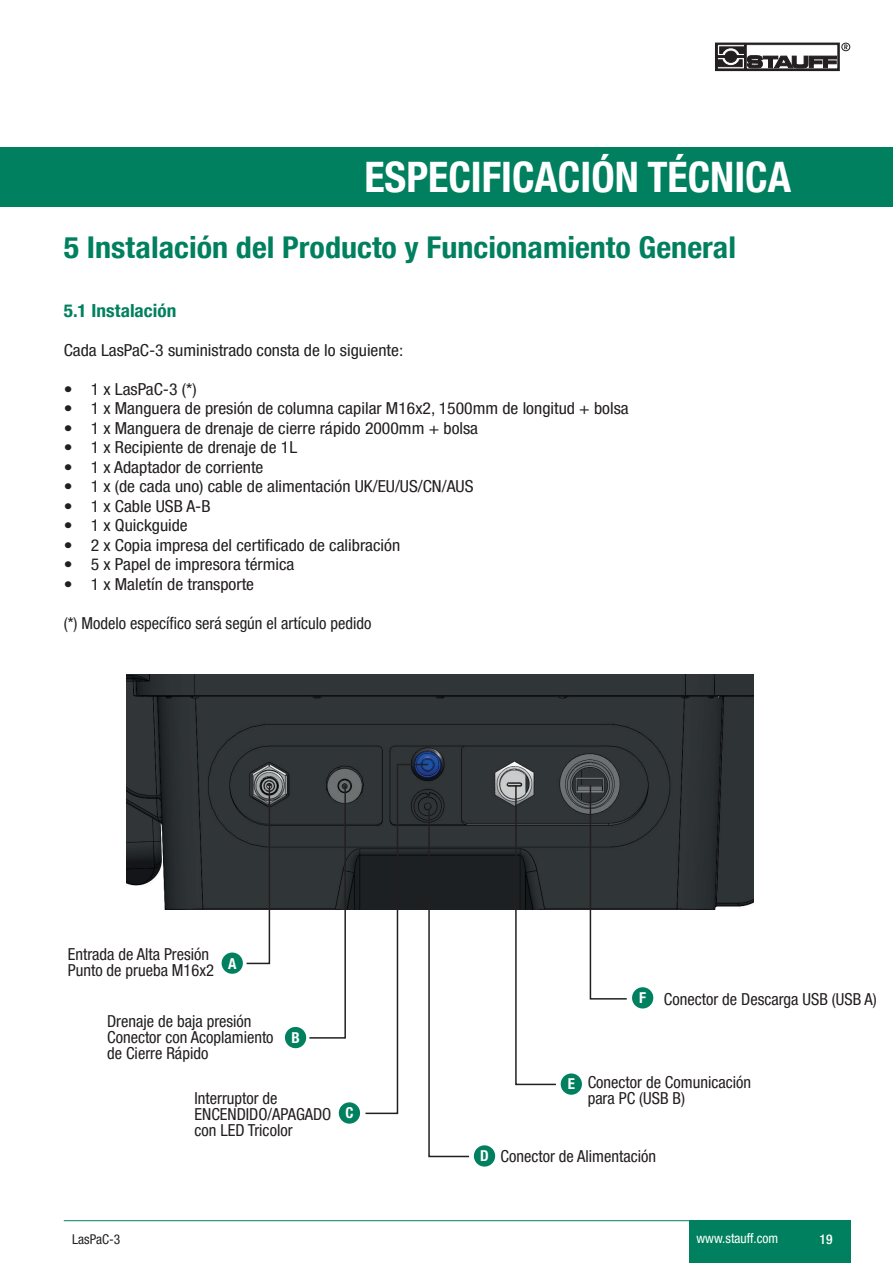
<style>
.page{position:relative;width:893px;height:1263px;background:#fff}
.page>*{position:absolute;margin:0;border:0;box-sizing:border-box;transform-origin:0 0}
.t1{font:700 condensed 42px "Helvetica Neue LTW1 G";color:#fff}
.t2{font:700 condensed 30px "Helvetica Neue LTW1 G";color:#00805f;scale:1.07 1}
.t3{font:700 condensed 18px "Helvetica Neue LTW1 G";color:#00805f;scale:1.07 1}
.t4{font:condensed 16.5px "Helvetica Neue LTW1 G";color:#231f20;scale:1.07 1}
.t5{font:condensed 16.5px/16.2px "Helvetica Neue LTW1 G";color:#231f20}
.t6{font:700 condensed 15px "Helvetica Neue LTW1 G";color:#fff}
.t7{font:condensed 13.5px "Helvetica Neue LTW1 G";color:#fff}
.t8{font:condensed 13.5px "Helvetica Neue LTW1 G";color:#231f20}
.t9{font:500 condensed 13.5px "Helvetica Neue LTW1 G";color:#fff}
</style>
<div class="page">
<div style="left:689px;top:1220px;width:161px;height:43px;background:#00805f"></div>
<hr style="left:64px;top:1220px;width:786px;height:1px;background:#00805f">
<div style="left:715px;top:43px;width:124px;height:28px;border:1px solid #231f20"></div>
<svg style="left:719px;top:47px;width:23px;height:13px"></svg>
<div style="left:717px;top:45px;width:27px;height:24px;border:1px solid #231f20"></div>
<div style="left:841px;top:43px;width:9px;height:8px;border:1px solid #231f20;border-radius:50%"></div>
<svg style="left:844px;top:45px;width:4px;height:4px"></svg>
<svg style="left:720px;top:47px;width:25px;height:6px"></svg>
<svg style="left:717px;top:60px;width:25px;height:7px"></svg>
<svg style="left:723px;top:49px;width:16px;height:16px"></svg>
<div style="left:723px;top:49px;width:16px;height:16px;border:1px solid #fff;border-radius:50%"></div>
<div style="left:725px;top:51px;width:12px;height:11px;background:#231f20;border-radius:50%"></div>
<div style="left:725px;top:51px;width:12px;height:11px;border:1px solid #231f20;border-radius:50%"></div>
<hr style="left:717px;top:56px;width:29px;height:2px;background:#231f20">
<svg style="left:747px;top:55px;width:90px;height:13px"></svg>
<img style="left:126px;top:674px;width:627px;height:235px">
<div style="left:0;top:147px;width:893px;height:59px;background:#00805f"></div>
<svg style="left:245px;top:784px;width:26px;height:181px"></svg>
<svg style="left:308px;top:784px;width:39px;height:255px"></svg>
<svg style="left:514px;top:784px;width:43px;height:302px"></svg>
<svg style="left:589px;top:784px;width:39px;height:216px"></svg>
<svg style="left:364px;top:763px;width:107px;height:395px"></svg>
<div style="left:222px;top:952px;width:21px;height:22px;background:#00805f;border-radius:50%"></div>
<div style="left:285px;top:1027px;width:21px;height:21px;background:#00805f;border-radius:50%"></div>
<div style="left:339px;top:1102px;width:21px;height:22px;background:#00805f;border-radius:50%"></div>
<div style="left:474px;top:1145px;width:21px;height:21px;background:#00805f;border-radius:50%"></div>
<div style="left:561px;top:1073px;width:21px;height:22px;background:#00805f;border-radius:50%"></div>
<div style="left:632px;top:987px;width:21px;height:21px;background:#00805f;border-radius:50%"></div>
<h1 class="t1" style="left:364px;top:152px;width:428px">ESPECIFICACIÓN TÉCNICA</h1>
<h2 class="t2" style="left:64px;top:230px;width:630px">5 Instalación del Producto y Funcionamiento General</h2>
<p class="t3" style="left:64px;top:300px;width:107px">5.1 Instalación</p>
<p class="t4" style="left:64px;top:340px;width:319px">Cada LasPaC-3 suministrado consta de lo siguiente:</p>
<p class="t4" style="left:64px;top:379px;width:126px">• 1 x LasPaC-3 (*)</p>
<p class="t4" style="left:64px;top:399px;width:529px">• 1 x Manguera de presión de columna capilar M16x2, 1500mm de longitud + bolsa</p>
<p class="t4" style="left:64px;top:418px;width:389px">• 1 x Manguera de drenaje de cierre rápido 2000mm + bolsa</p>
<p class="t4" style="left:64px;top:438px;width:220px">• 1 x Recipiente de drenaje de 1L</p>
<p class="t4" style="left:64px;top:457px;width:188px">• 1 x Adaptador de corriente</p>
<p class="t4" style="left:64px;top:477px;width:384px">• 1 x (de cada uno) cable de alimentación UK/EU/US/CN/AUS</p>
<p class="t4" style="left:64px;top:496px;width:139px">• 1 x Cable USB A-B</p>
<p class="t4" style="left:64px;top:516px;width:117px">• 1 x Quickguide</p>
<p class="t4" style="left:64px;top:535px;width:316px">• 2 x Copia impresa del certificado de calibración</p>
<p class="t4" style="left:64px;top:555px;width:217px">• 5 x Papel de impresora térmica</p>
<p class="t4" style="left:64px;top:574px;width:179px">• 1 x Maletín de transporte</p>
<p class="t5" style="left:64px;top:615px;width:309px">(*) Modelo específico será según el artículo pedido</p>
<p class="t5" style="left:68px;top:946px;width:148px">Entrada de Alta Presión<br>Punto de prueba M16x2</p>
<p class="t5" style="left:107px;top:1013px;width:168px">Drenaje de baja presión<br>Conector con Acoplamiento de Cierre Rápido</p>
<p class="t5" style="left:195px;top:1090px;width:138px">Interruptor de<br>ENCENDIDO/APAGADO con LED Tricolor</p>
<p class="t6" style="left:228px;top:954px;width:10px">A</p>
<p class="t6" style="left:291px;top:1028px;width:10px">B</p>
<p class="t6" style="left:345px;top:1104px;width:10px">C</p>
<p class="t6" style="left:639px;top:989px;width:8px">F</p>
<p class="t5" style="left:664px;top:991px;width:214px">Conector de Descarga USB (USB A)</p>
<p class="t6" style="left:568px;top:1075px;width:9px">E</p>
<p class="t5" style="left:588px;top:1074px;width:165px">Conector de Comunicación para PC (USB B)</p>
<p class="t6" style="left:480px;top:1147px;width:10px">D</p>
<p class="t5" style="left:501px;top:1148px;width:157px">Conector de Alimentación</p>
<p class="t8" style="left:72px;top:1231px;width:49px">LasPaC-3</p>
<p class="t7" style="left:696px;top:1230px;width:83px">www.stauff.com</p>
<p class="t9" style="left:820px;top:1231px;width:14px">19</p>
</div>
